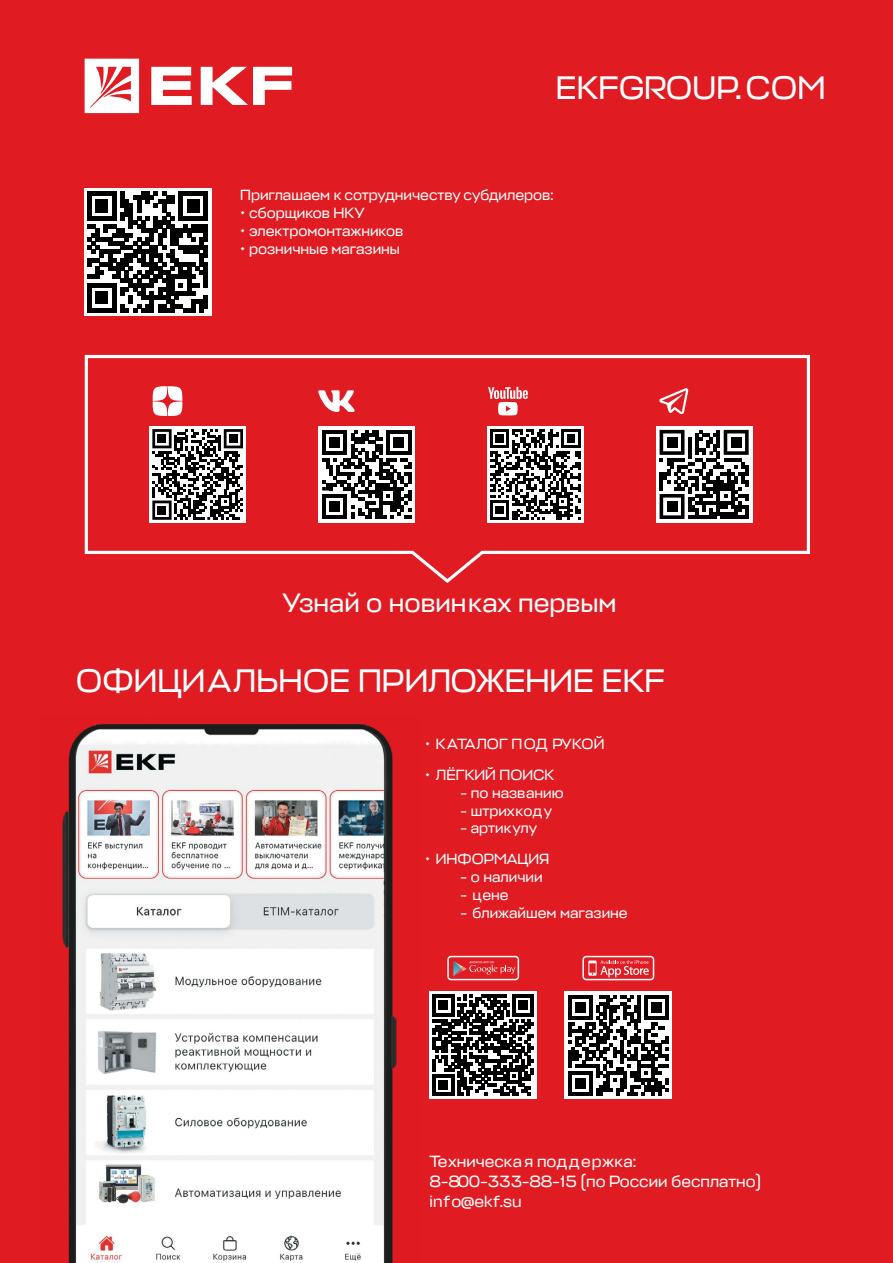
<style>
.page{position:relative;width:893px;height:1263px;background:#e11b22}
.page>*{position:absolute;margin:0;border:0;box-sizing:border-box;transform-origin:0 0}
.t1{font:33px "Stapel";color:#fff}
.t2{font:26.85px "Stapel";color:#fff}
.t3{font:16.5px/19.6px "Stapel";color:#fff}
.t4{font:15px "Stapel";color:#fff}
.s1{font-size:15.15px}
</style>
<div class="page">
<svg style="left:84px;top:354px;width:726px;height:229px"></svg>
<div style="left:84px;top:188px;width:127px;height:127px;background:#fff"></div>
<div style="left:565px;top:991px;width:107px;height:108px;background:#fff"></div>
<svg style="left:568px;top:995px;width:100px;height:100px"></svg>
<div style="left:582px;top:956px;width:72px;height:24px;border:1px solid #fff;border-radius:3px"></div>
<svg style="left:588px;top:960px;width:61px;height:17px"></svg>
<div style="left:447px;top:956px;width:72px;height:24px;border:1px solid #fff;border-radius:3px"></div>
<svg style="left:453px;top:961px;width:62px;height:15px"></svg>
<svg style="left:430px;top:991px;width:107px;height:108px"></svg>
<svg style="left:433px;top:995px;width:101px;height:101px;background:#585858"></svg>
<svg style="left:87px;top:191px;width:121px;height:121px"></svg>
<svg style="left:151px;top:67px;width:41px;height:38px"></svg>
<svg style="left:201px;top:67px;width:91px;height:38px"></svg>
<svg style="left:85px;top:59px;width:54px;height:54px"></svg>
<div style="left:97px;top:361px;width:702px;height:183px;background:#e11b22"></div>
<svg style="left:153px;top:386px;width:29px;height:30px"></svg>
<div style="left:150px;top:426px;width:96px;height:97px;background:#fff"></div>
<svg style="left:152px;top:429px;width:91px;height:91px"></svg>
<div style="left:158px;top:435px;width:8px;height:8px;background:#000"></div>
<div style="left:229px;top:435px;width:9px;height:8px;background:#000"></div>
<div style="left:158px;top:506px;width:8px;height:8px;background:#000"></div>
<svg style="left:318px;top:390px;width:37px;height:22px"></svg>
<div style="left:319px;top:426px;width:96px;height:97px;background:#fff"></div>
<svg style="left:322px;top:430px;width:89px;height:89px"></svg>
<svg style="left:488px;top:387px;width:40px;height:28px"></svg>
<div style="left:487px;top:426px;width:97px;height:97px;background:#fff"></div>
<svg style="left:490px;top:429px;width:91px;height:91px"></svg>
<div style="left:656px;top:426px;width:96px;height:97px;background:#fff"></div>
<svg style="left:660px;top:430px;width:89px;height:89px"></svg>
<div style="left:667px;top:437px;width:10px;height:11px;background:#000"></div>
<div style="left:731px;top:437px;width:10px;height:11px;background:#000"></div>
<div style="left:667px;top:501px;width:10px;height:11px;background:#000"></div>
<svg style="left:659px;top:388px;width:29px;height:26px"></svg>
<img style="left:62px;top:723px;width:335px;height:540px">
<h1 class="t1" style="left:556px;top:67px;width:271px">EKFGROUP.COM</h1>
<p class="t4" style="left:240px;top:185px;width:315px">Приглашаем к сотрудничеству субдилеров:</p>
<p class="t4" style="left:240px;top:204px;width:126px"><span class="s1">•</span> сборщиков НКУ</p>
<p class="t4" style="left:240px;top:222px;width:164px"><span class="s1">•</span> электромонтажников</p>
<p class="t4" style="left:240px;top:240px;width:161px"><span class="s1">•</span> розничные магазины</p>
<h2 class="t2" style="left:283px;top:586px;width:335px">Узнай о новинках первым</h2>
<h1 class="t1" style="left:76px;top:660px;width:590px">ОФИЦИАЛЬНОЕ ПРИЛОЖЕНИЕ EKF</h1>
<p class="t4" style="left:425px;top:735px;width:181px">• КАТАЛОГ ПОД РУКОЙ</p>
<p class="t4" style="left:425px;top:765px;width:131px">• ЛЁГКИЙ ПОИСК</p>
<p class="t4" style="left:461px;top:783px;width:104px">- по названию</p>
<p class="t4" style="left:461px;top:801px;width:93px">- штрихкоду</p>
<p class="t4" style="left:461px;top:819px;width:78px">- артикулу</p>
<p class="t4" style="left:425px;top:850px;width:126px">• ИНФОРМАЦИЯ</p>
<p class="t4" style="left:461px;top:867px;width:84px">- о наличии</p>
<p class="t4" style="left:461px;top:885px;width:50px">- цене</p>
<p class="t4" style="left:461px;top:903px;width:169px">- ближайшем магазине</p>
<p class="t3" style="left:430px;top:1152px;width:333px">Техническая поддержка:<br>8-800-333-88-15 (по России бесплатно) info@ekf.su</p>
</div>
